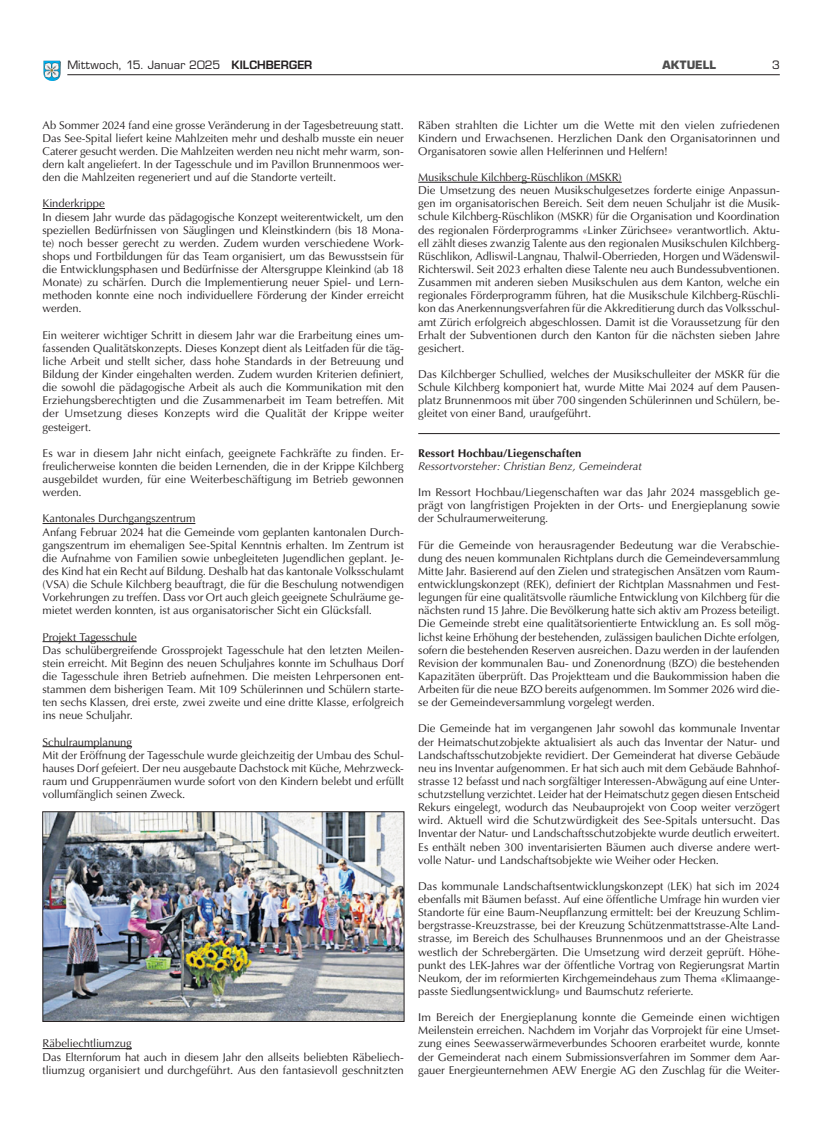
<style>
.page{position:relative;width:833px;height:1134px;background:#fff}
.page>*{position:absolute;margin:0;border:0;box-sizing:border-box;transform-origin:0 0}
.t1{font:11.25px/13.1px "Optima LT";letter-spacing:-.005em;color:#231f20;text-align:justify}
.t2{font:italic 11.25px "Optima LT";letter-spacing:-.005em;color:#231f20}
.t3{font:11.25px "Eurostile LT";letter-spacing:.01em;color:#231f20}
.t4{font:700 11.25px "Optima LT";letter-spacing:.005em;color:#231f20}
.t5{font:700 11.25px "Eurostile LT";letter-spacing:.01em;color:#4d4d4d}
.s1{font-weight:600}
</style>
<div class="page">
<img style="left:43px;top:61px;width:18px;height:20px">
<hr style="left:67px;top:74px;width:713px;height:1px;background:#231f20">
<hr style="left:43px;top:208px;width:62px;height:1px;background:#231f20">
<hr style="left:43px;top:523px;width:152px;height:1px;background:#231f20">
<hr style="left:43px;top:641px;width:94px;height:1px;background:#231f20">
<hr style="left:43px;top:746px;width:89px;height:1px;background:#231f20">
<hr style="left:43px;top:1048px;width:89px;height:1px;background:#231f20">
<img style="left:45px;top:814px;width:357px;height:206px">
<div style="left:43px;top:812px;width:361px;height:210px;border:1px solid #231f20"></div>
<hr style="left:418px;top:182px;width:204px;height:1px;background:#231f20">
<hr style="left:418px;top:433px;width:362px;height:1px;background:#231f20">
<p class="t3" style="left:67px;top:58px;width:246px">Mittwoch, 15. Januar 2025 <span class="s1">KILCHBERGER</span></p>
<p class="t5" style="left:662px;top:60px;width:55px">AKTUELL</p>
<p class="t3" style="left:772px;top:58px;width:9px">3</p>
<p class="t1" style="left:43px;top:120px;width:363px">Ab Sommer 2024 fand eine grosse Veränderung in der Tagesbetreuung statt.<br>Das See-Spital liefert keine Mahlzeiten mehr und deshalb musste ein neuer Caterer gesucht werden. Die Mahlzeiten werden neu nicht mehr warm, son&shy;dern kalt angeliefert. In der Tagesschule und im Pavillon Brunnenmoos wer&shy;den die Mahlzeiten regeneriert und auf die Standorte verteilt.</p>
<p class="t1" style="left:43px;top:198px;width:363px;text-align:left">Kinderkrippe<br>In diesem Jahr wurde das pädagogische Konzept weiterentwickelt, um den speziellen Bedürfnissen von Säuglingen und Kleinstkindern (bis 18 Mona&shy;te) noch besser gerecht zu werden. Zudem wurden verschiedene Work&shy;shops und Fortbildungen für das Team organisiert, um das Bewusstsein für die Entwicklungsphasen und Bedürfnisse der Altersgruppe Kleinkind (ab 18<br>Monate) zu schärfen. Durch die Implementierung neuer Spiel- und Lern&shy;methoden konnte eine noch individuellere Förderung der Kinder erreicht werden.</p>
<p class="t1" style="left:43px;top:330px;width:363px">Ein weiterer wichtiger Schritt in diesem Jahr war die Erarbeitung eines um&shy;fassenden Qualitätskonzepts. Dieses Konzept dient als Leitfaden für die täg&shy;liche Arbeit und stellt sicher, dass hohe Standards in der Betreuung und Bildung der Kinder eingehalten werden. Zudem wurden Kriterien definiert, die sowohl die pädagogische Arbeit als auch die Kommunikation mit den Erziehungsberechtigten und die Zusammenarbeit im Team betreffen. Mit der Umsetzung dieses Konzepts wird die Qualität der Krippe weiter gesteigert.</p>
<p class="t1" style="left:43px;top:448px;width:363px">Es war in diesem Jahr nicht einfach, geeignete Fachkräfte zu finden. Er&shy;freulicherweise konnten die beiden Lernenden, die in der Krippe Kilchberg ausgebildet wurden, für eine Weiterbeschäftigung im Betrieb gewonnen werden.</p>
<p class="t1" style="left:43px;top:513px;width:363px;text-align:left">Kantonales Durchgangszentrum<br>Anfang Februar 2024 hat die Gemeinde vom geplanten kantonalen Durch&shy;gangszentrum im ehemaligen See-Spital Kenntnis erhalten. Im Zentrum ist die Aufnahme von Familien sowie unbegleiteten Jugendlichen geplant. Je&shy;des Kind hat ein Recht auf Bildung. Deshalb hat das kantonale Volksschulamt (VSA) die Schule Kilchberg beauftragt, die für die Beschulung notwendigen Vorkehrungen zu treffen. Dass vor Ort auch gleich geeignete Schulräume ge&shy;mietet werden konnten, ist aus organisatorischer Sicht ein Glücksfall.</p>
<p class="t1" style="left:43px;top:632px;width:363px;text-align:left">Projekt Tagesschule<br>Das schulübergreifende Grossprojekt Tagesschule hat den letzten Meilen&shy;stein erreicht. Mit Beginn des neuen Schuljahres konnte im Schulhaus Dorf die Tagesschule ihren Betrieb aufnehmen. Die meisten Lehrpersonen ent&shy;stammen dem bisherigen Team. Mit 109 Schülerinnen und Schülern starte&shy;ten sechs Klassen, drei erste, zwei zweite und eine dritte Klasse, erfolgreich ins neue Schuljahr.</p>
<p class="t1" style="left:43px;top:737px;width:363px;text-align:left">Schulraumplanung<br>Mit der Eröffnung der Tagesschule wurde gleichzeitig der Umbau des Schul&shy;hauses Dorf gefeiert. Der neu ausgebaute Dachstock mit Küche, Mehrzweck&shy;raum und Gruppenräumen wurde sofort von den Kindern belebt und erfüllt vollumfänglich seinen Zweck.</p>
<p class="t1" style="left:43px;top:1038px;width:363px;text-align:left">Räbeliechtliumzug<br>Das Elternforum hat auch in diesem Jahr den allseits beliebten Räbeliech&shy;tliumzug organisiert und durchgeführt. Aus den fantasievoll geschnitzten</p>
<p class="t1" style="left:418px;top:120px;width:363px">Räben strahlten die Lichter um die Wette mit den vielen zufriedenen Kindern und Erwachsenen. Herzlichen Dank den Organisatorinnen und Organisatoren sowie allen Helferinnen und Helfern!</p>
<p class="t1" style="left:418px;top:172px;width:363px;text-align:left">Musikschule Kilchberg-Rüschlikon (MSKR)<br>Die Umsetzung des neuen Musikschulgesetzes forderte einige Anpassun&shy;gen im organisatorischen Bereich. Seit dem neuen Schuljahr ist die Musik&shy;schule Kilchberg-Rüschlikon (MSKR) für die Organisation und Koordination des regionalen Förderprogramms «Linker Zürichsee» verantwortlich. Aktu&shy;ell zählt dieses zwanzig Talente aus den regionalen Musikschulen Kilchberg-Rüschlikon, Adliswil-Langnau, Thalwil-Oberrieden, Horgen und Wädenswil-Richterswil. Seit 2023 erhalten diese Talente neu auch Bundessubventionen.<br>Zusammen mit anderen sieben Musikschulen aus dem Kanton, welche ein regionales Förderprogramm führen, hat die Musikschule Kilchberg-Rüschli&shy;kon das Anerkennungsverfahren für die Akkreditierung durch das Volksschul&shy;amt Zürich erfolgreich abgeschlossen. Damit ist die Voraussetzung für den Erhalt der Subventionen durch den Kanton für die nächsten sieben Jahre gesichert.</p>
<p class="t1" style="left:418px;top:369px;width:363px">Das Kilchberger Schullied, welches der Musikschulleiter der MSKR für die Schule Kilchberg komponiert hat, wurde Mitte Mai 2024 auf dem Pausen&shy;platz Brunnenmoos mit über 700 singenden Schülerinnen und Schülern, be&shy;gleitet von einer Band, uraufgeführt.</p>
<p class="t4" style="left:418px;top:449px;width:165px">Ressort Hochbau/Liegenschaften</p>
<p class="t2" style="left:418px;top:462px;width:225px">Ressortvorsteher: Christian Benz, Gemeinderat</p>
<p class="t1" style="left:418px;top:487px;width:363px">Im Ressort Hochbau/Liegenschaften war das Jahr 2024 massgeblich ge&shy;prägt von langfristigen Projekten in der Orts- und Energieplanung sowie der Schulraumerweiterung.</p>
<p class="t1" style="left:418px;top:540px;width:363px">Für die Gemeinde von herausragender Bedeutung war die Verabschie&shy;dung des neuen kommunalen Richtplans durch die Gemeindeversammlung Mitte Jahr. Basierend auf den Zielen und strategischen Ansätzen vom Raum&shy;entwicklungskonzept (REK), definiert der Richtplan Massnahmen und Fest&shy;legungen für eine qualitätsvolle räumliche Entwicklung von Kilchberg für die nächsten rund 15 Jahre. Die Bevölkerung hatte sich aktiv am Prozess beteiligt.<br>Die Gemeinde strebt eine qualitätsorientierte Entwicklung an. Es soll mög&shy;lichst keine Erhöhung der bestehenden, zulässigen baulichen Dichte erfolgen, sofern die bestehenden Reserven ausreichen. Dazu werden in der laufenden Revision der kommunalen Bau- und Zonenordnung (BZO) die bestehenden Kapazitäten überprüft. Das Projektteam und die Baukommission haben die Arbeiten für die neue BZO bereits aufgenommen. Im Sommer 2026 wird die&shy;se der Gemeindeversammlung vorgelegt werden.</p>
<p class="t1" style="left:418px;top:723px;width:363px">Die Gemeinde hat im vergangenen Jahr sowohl das kommunale Inventar der Heimatschutzobjekte aktualisiert als auch das Inventar der Natur- und Landschaftsschutzobjekte revidiert. Der Gemeinderat hat diverse Gebäude neu ins Inventar aufgenommen. Er hat sich auch mit dem Gebäude Bahnhof&shy;strasse 12 befasst und nach sorgfältiger Interessen-Abwägung auf eine Unter&shy;schutzstellung verzichtet. Leider hat der Heimatschutz gegen diesen Entscheid Rekurs eingelegt, wodurch das Neubauprojekt von Coop weiter verzögert wird. Aktuell wird die Schutzwürdigkeit des See-Spitals untersucht. Das Inventar der Natur- und Landschaftsschutzobjekte wurde deutlich erweitert.<br>Es enthält neben 300 inventarisierten Bäumen auch diverse andere wert&shy;volle Natur- und Landschaftsobjekte wie Weiher oder Hecken.</p>
<p class="t1" style="left:418px;top:881px;width:363px">Das kommunale Landschaftsentwicklungskonzept (LEK) hat sich im 2024 ebenfalls mit Bäumen befasst. Auf eine öffentliche Umfrage hin wurden vier Standorte für eine Baum-Neupflanzung ermittelt: bei der Kreuzung Schlim&shy;bergstrasse-Kreuzstrasse, bei der Kreuzung Schützenmattstrasse-Alte Land&shy;strasse, im Bereich des Schulhauses Brunnenmoos und an der Gheistrasse westlich der Schrebergärten. Die Umsetzung wird derzeit geprüft. Höhe&shy;punkt des LEK-Jahres war der öffentliche Vortrag von Regierungsrat Martin Neukom, der im reformierten Kirchgemeindehaus zum Thema «Klimaange&shy;passte Siedlungsentwicklung» und Baumschutz referierte.</p>
<p class="t1" style="left:418px;top:1012px;width:363px">Im Bereich der Energieplanung konnte die Gemeinde einen wichtigen Meilenstein erreichen. Nachdem im Vorjahr das Vorprojekt für eine Umset&shy;zung eines Seewasserwärmeverbundes Schooren erarbeitet wurde, konnte der Gemeinderat nach einem Submissionsverfahren im Sommer dem Aar&shy;gauer Energieunternehmen AEW Energie AG den Zuschlag für die Weiter-</p>
</div>
